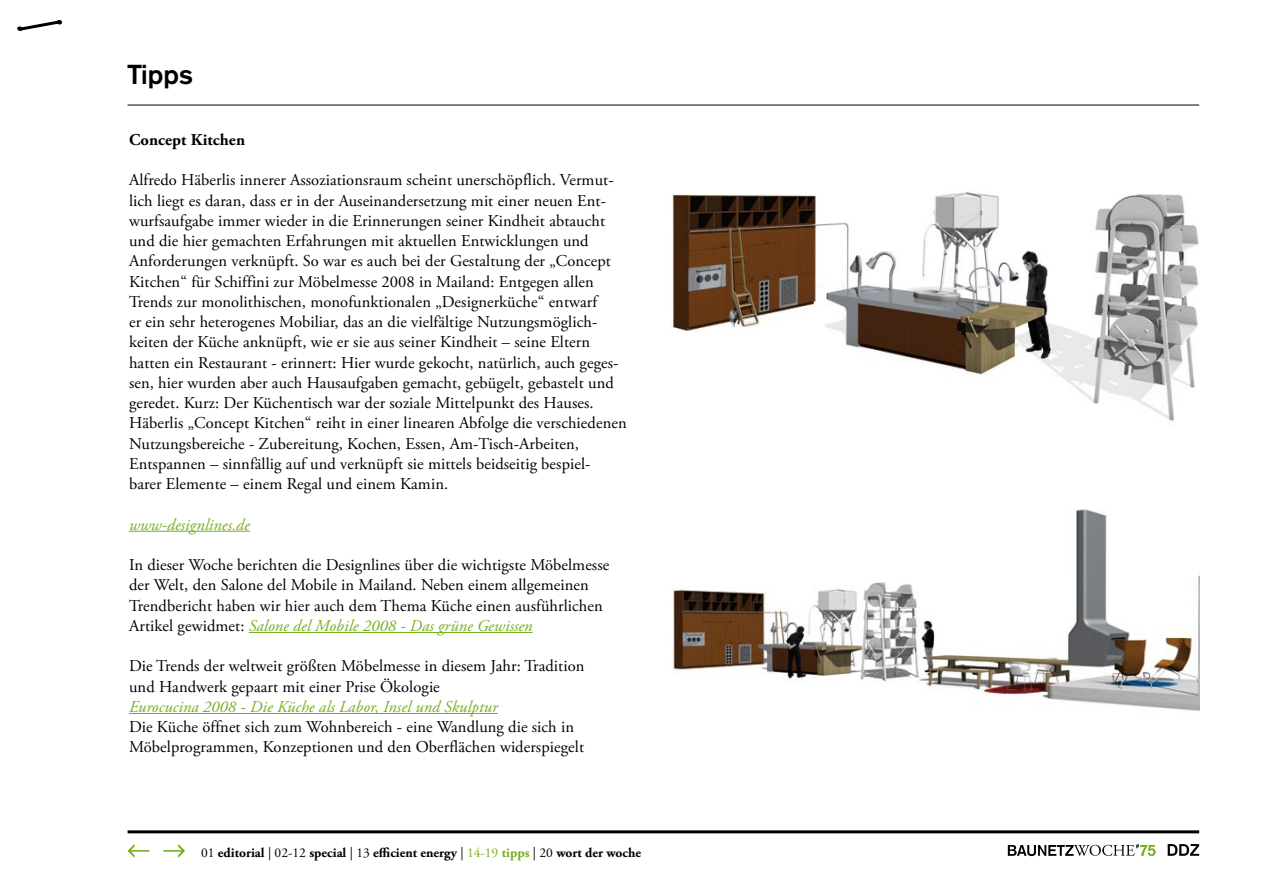
<style>
.page{position:relative;width:1263px;height:893px;background:#fff}
.page>*{position:absolute;margin:0;border:0;box-sizing:border-box;transform-origin:0 0}
.t1{font:700 27px "Akzidenz Grotesk";letter-spacing:.005em;color:#000}
.t2{font:16.5px/20.2px "Adobe Garamond Pro";letter-spacing:.005em;color:#000}
.t3{font:italic 16.5px "Adobe Garamond Pro";letter-spacing:.005em;color:#77ad1c}
.t4{font:700 16.5px "Adobe Garamond Pro";letter-spacing:.005em;color:#000}
.t5{font:700 13.5px "Adobe Garamond Pro";color:#000}
.s1{font-style:italic;color:#77ad1c}
.s2{font-weight:400}
.s3{font-weight:400;color:#77ad1c}
.s4{color:#77ad1c}
</style>
<div class="page">
<svg style="left:17px;top:20px;width:46px;height:11px"></svg>
<hr style="left:128px;top:830px;width:1071px;height:3px;background:#000">
<svg style="left:128px;top:844px;width:21px;height:14px"></svg>
<svg style="left:163px;top:844px;width:22px;height:14px"></svg>
<svg style="left:1168px;top:844px;width:31px;height:12px"></svg>
<svg style="left:1008px;top:844px;width:147px;height:12px"></svg>
<hr style="left:129px;top:531px;width:121px;height:1px;background:#77ad1c">
<hr style="left:249px;top:632px;width:284px;height:1px;background:#77ad1c">
<hr style="left:129px;top:713px;width:369px;height:1px;background:#77ad1c">
<hr style="left:128px;top:105px;width:1071px;height:1px;background:#000">
<img style="left:672px;top:192px;width:527px;height:229px">
<img style="left:672px;top:509px;width:527px;height:202px">
<h1 class="t1" style="left:128px;top:59px;width:67px">Tipps</h1>
<p class="t4" style="left:129px;top:130px;width:117px">Concept Kitchen</p>
<p class="t2" style="left:129px;top:171px;width:499px">Alfredo Häberlis innerer Assoziationsraum scheint unerschöpflich. Vermut&shy;lich liegt es daran, dass er in der Auseinandersetzung mit einer neuen Ent&shy;wurfsaufgabe immer wieder in die Erinnerungen seiner Kindheit abtaucht und die hier gemachten Erfahrungen mit aktuellen Entwicklungen und Anforderungen verknüpft. So war es auch bei der Gestaltung der „Concept Kitchen“ für Schiffini zur Möbelmesse 2008 in Mailand: Entgegen allen Trends zur monolithischen, monofunktionalen „Designerküche“ entwarf<br>er ein sehr heterogenes Mobiliar, das an die vielfältige Nutzungsmöglich&shy;keiten der Küche anknüpft, wie er sie aus seiner Kindheit – seine Eltern hatten ein Restaurant - erinnert: Hier wurde gekocht, natürlich, auch geges&shy;sen, hier wurden aber auch Hausaufgaben gemacht, gebügelt, gebastelt und geredet. Kurz: Der Küchentisch war der soziale Mittelpunkt des Hauses.<br>Häberlis „Concept Kitchen“ reiht in einer linearen Abfolge die verschiedenen Nutzungsbereiche - Zubereitung, Kochen, Essen, Am-Tisch-Arbeiten, Entspannen – sinnfällig auf und verknüpft sie mittels beidseitig bespiel&shy;barer Elemente – einem Regal und einem Kamin.</p>
<p class="t3" style="left:129px;top:514px;width:122px">www-designlines.de</p>
<p class="t2" style="left:129px;top:555px;width:482px">In dieser Woche berichten die Designlines über die wichtigste Möbelmesse der Welt, den Salone del Mobile in Mailand. Neben einem allgemeinen Trendbericht haben wir hier auch dem Thema Küche einen ausführlichen Artikel gewidmet: <span class="s1">Salone del Mobile 2008 - Das grüne Gewissen</span></p>
<p class="t2" style="left:129px;top:656px;width:457px">Die Trends der weltweit größten Möbelmesse in diesem Jahr: Tradition und Handwerk gepaart mit einer Prise Ökologie</p>
<p class="t3" style="left:129px;top:697px;width:370px">Eurocucina 2008 - Die Küche als Labor, Insel und Skulptur</p>
<p class="t2" style="left:129px;top:717px;width:456px">Die Küche öffnet sich zum Wohnbereich - eine Wandlung die sich in<br>Möbelprogrammen, Konzeptionen und den Oberflächen widerspiegelt</p>
<p class="t5" style="left:201px;top:845px;width:442px"><span class="s2">01</span> editorial <span class="s2">| 02-12</span> special <span class="s2">| 13</span> efficient energy <span class="s2">|</span> <span class="s3">14-19</span> <span class="s4">tipps</span> <span class="s2">| 20</span> wort der woche</p>
</div>
